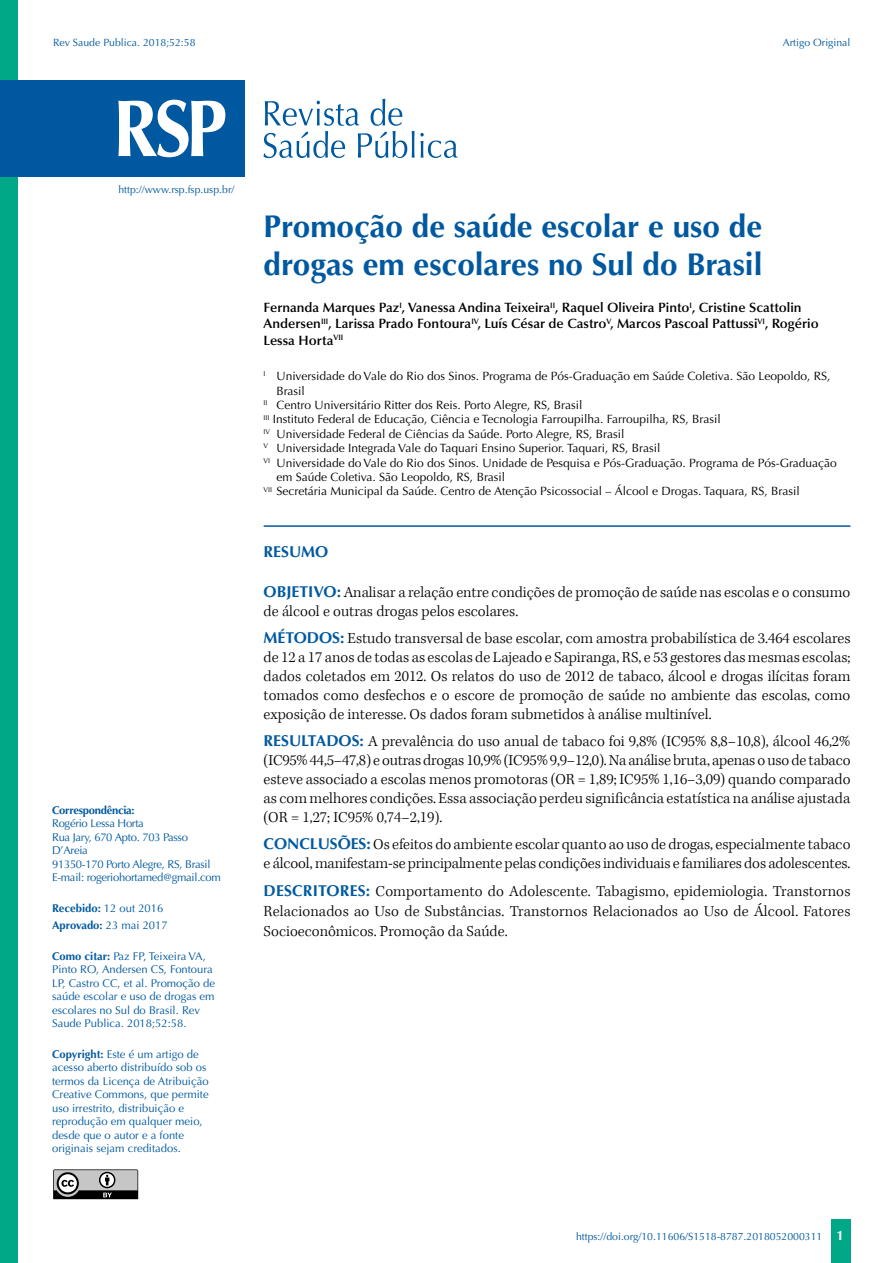
<style>
.page{position:relative;width:893px;height:1263px;background:#fff}
.page>*{position:absolute;margin:0;border:0;box-sizing:border-box;transform-origin:0 0}
.t1{font:700 31.5px/37.8px "Optima";color:#0059a0}
.t2{font:300 15.75px/18.9px "Kepler Std";color:#000;text-align:justify}
.t3{font:700 15.75px "Optima";color:#0059a0}
.t4{font:600 13.5px/16.2px "Optima";color:#000}
.t5{font:12px "Optima";color:#000}
.t6{font:11.25px/13.5px "Optima";color:#0059a0}
.t7{font:11.25px/13.5px "Optima";letter-spacing:-.025em;color:#0059a0}
.t8{font:700 11.25px/17.7px "Optima";color:#0059a0}
.t9{font:700 11.25px "Optima";letter-spacing:-.025em;color:#0059a0}
.t10{font:10.5px "Optima";color:#0059a0}
.s1{font-weight:400}
.s2{font-weight:700}
.s3{font-family:"Optima";font-weight:700;color:#0059a0}
.s4{font-weight:700;font-size:13.5px;color:#fff}
</style>
<div class="page">
<div style="left:831px;top:1220px;width:20px;height:43px;background:#00a887"></div>
<svg style="left:53px;top:1169px;width:85px;height:30px;background:#838383"></svg>
<div style="left:0;top:0;width:18px;height:1263px;background:#00a887"></div>
<hr style="left:264px;top:525px;width:586px;height:2px;background:#0059a0">
<svg style="left:263px;top:99px;width:195px;height:59px"></svg>
<div style="left:0;top:80px;width:244px;height:96px;background:#0059a0"></div>
<svg style="left:118px;top:100px;width:107px;height:57px"></svg>
<p class="t10" style="left:53px;top:36px;width:144px">Rev Saude Publica. 2018;52:58</p>
<p class="t10" style="left:783px;top:36px;width:69px">Artigo Original</p>
<p class="t10" style="left:118px;top:183px;width:117px">http://www.rsp.fsp.usp.br/</p>
<p class="t9" style="left:52px;top:803px;width:84px">Correspondência:</p>
<p class="t7" style="left:52px;top:817px;width:170px">Rogério Lessa Horta<br>Rua Jary, 670 Apto. 703 Passo<br>D’Areia<br>91350-170 Porto Alegre, RS, Brasil<br>E-mail: rogeriohortamed@gmail.com</p>
<p class="t8" style="left:52px;top:899px;width:117px">Recebido: <span class="s1">12 out 2016<br></span>Aprovado: <span class="s1">23 mai 2017</span></p>
<p class="t6" style="left:52px;top:949px;width:164px"><span class="s2">Como citar:</span> Paz FP, Teixeira VA,<br>Pinto RO, Andersen CS, Fontoura<br>LP, Castro CC, et al. Promoção de saúde escolar e uso de drogas em escolares no Sul do Brasil. Rev<br>Saude Publica. 2018;52:58.</p>
<p class="t6" style="left:52px;top:1047px;width:158px"><span class="s2">Copyright:</span> Este é um artigo de acesso aberto distribuído sob os termos da Licença de Atribuição<br>Creative Commons, que permite uso irrestrito, distribuição e reprodução em qualquer meio, desde que o autor e a fonte originais sejam creditados.</p>
<h1 class="t1" style="left:264px;top:208px;width:500px">Promoção de saúde escolar e uso de drogas em escolares no Sul do Brasil</h1>
<p class="t4" style="left:264px;top:300px;width:557px">Fernanda Marques Paz<sup>I</sup>, Vanessa Andina Teixeira<sup>II</sup>, Raquel Oliveira Pinto<sup>I</sup>, Cristine Scattolin<br>Andersen<sup>III</sup>, Larissa Prado Fontoura<sup>IV</sup>, Luís César de Castro<sup>V</sup>, Marcos Pascoal Pattussi<sup>VI</sup>, Rogério<br>Lessa Horta<sup>VII</sup></p>
<p class="t5" style="left:264px;top:369px;width:568px"><sup>I</sup> Universidade do Vale do Rio dos Sinos. Programa de Pós-Graduação em Saúde Coletiva. São Leopoldo, RS,</p>
<p class="t5" style="left:276px;top:384px;width:30px">Brasil</p>
<p class="t5" style="left:264px;top:398px;width:320px"><sup>II</sup> Centro Universitário Ritter dos Reis. Porto Alegre, RS, Brasil</p>
<p class="t5" style="left:264px;top:412px;width:459px"><sup>III</sup> Instituto Federal de Educação, Ciência e Tecnologia Farroupilha. Farroupilha, RS, Brasil</p>
<p class="t5" style="left:264px;top:427px;width:362px"><sup>IV</sup> Universidade Federal de Ciências da Saúde. Porto Alegre, RS, Brasil</p>
<p class="t5" style="left:264px;top:441px;width:398px"><sup>V</sup> Universidade Integrada Vale do Taquari Ensino Superior. Taquari, RS, Brasil</p>
<p class="t5" style="left:264px;top:456px;width:575px"><sup>VI</sup> Universidade do Vale do Rio dos Sinos. Unidade de Pesquisa e Pós-Graduação. Programa de Pós-Graduação</p>
<p class="t5" style="left:276px;top:470px;width:230px">em Saúde Coletiva. São Leopoldo, RS, Brasil</p>
<p class="t5" style="left:264px;top:484px;width:538px"><sup>VII</sup> Secretária Municipal da Saúde. Centro de Atenção Psicossocial – Álcool e Drogas. Taquara, RS, Brasil</p>
<p class="t3" style="left:264px;top:542px;width:66px">RESUMO</p>
<p class="t2" style="left:264px;top:583px;width:588px"><span class="s3">OBJETIVO:</span> Analisar a relação entre condições de promoção de saúde nas escolas e o consumo de álcool e outras drogas pelos escolares.</p>
<p class="t2" style="left:264px;top:629px;width:588px"><span class="s3">MÉTODOS:</span> Estudo transversal de base escolar, com amostra probabilística de 3.464 escolares de 12 a 17 anos de todas as escolas de Lajeado e Sapiranga, RS, e 53 gestores das mesmas escolas; dados coletados em 2012. Os relatos do uso de 2012 de tabaco, álcool e drogas ilícitas foram tomados como desfechos e o escore de promoção de saúde no ambiente das escolas, como exposição de interesse. Os dados foram submetidos à análise multinível.</p>
<p class="t2" style="left:264px;top:732px;width:588px"><span class="s3">RESULTADOS:</span> A prevalência do uso anual de tabaco foi 9,8% (IC95% 8,8–10,8), álcool 46,2% (IC95% 44,5–47,8) e outras drogas 10,9% (IC95% 9,9–12,0). Na análise bruta, apenas o uso de tabaco esteve associado a escolas menos promotoras (OR = 1,89; IC95% 1,16–3,09) quando comparado as com melhores condições. Essa associação perdeu significância estatística na análise ajustada (OR = 1,27; IC95% 0,74–2,19).</p>
<p class="t2" style="left:264px;top:835px;width:588px"><span class="s3">CONCLUSÕES:</span> Os efeitos do ambiente escolar quanto ao uso de drogas, especialmente tabaco e álcool, manifestam-se principalmente pelas condições individuais e familiares dos adolescentes.</p>
<p class="t2" style="left:264px;top:882px;width:588px;line-height:19.8px"><span class="s3">DESCRITORES:</span> Comportamento do Adolescente. Tabagismo, epidemiologia. Transtornos Relacionados ao Uso de Substâncias. Transtornos Relacionados ao Uso de Álcool. Fatores Socioeconômicos. Promoção da Saúde.</p>
<p class="t10" style="left:576px;top:1230px;width:269px">https://doi.org/10.11606/S1518-8787.2018052000311 <span class="s4">1</span></p>
</div>
